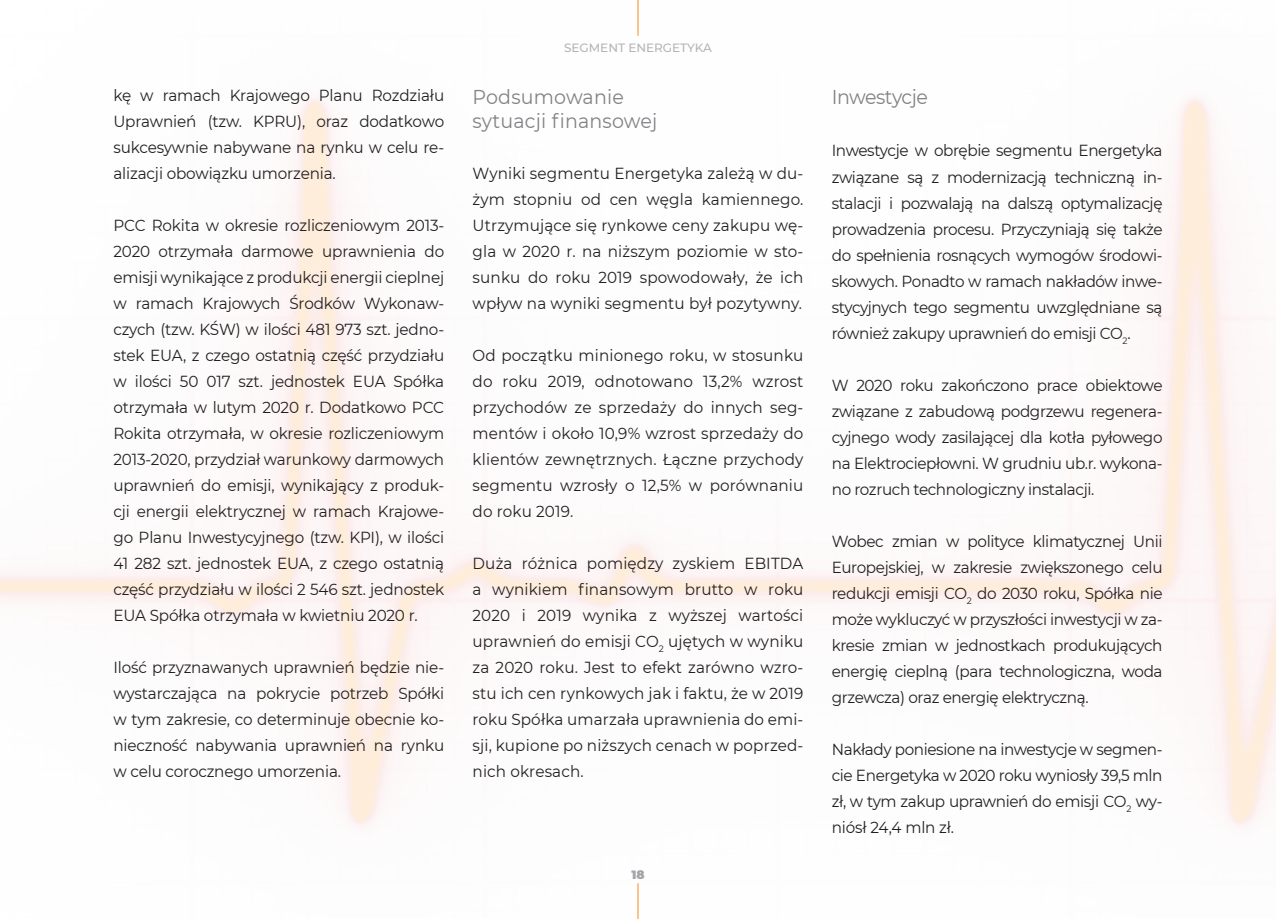
<style>
.page{position:relative;width:1276px;height:919px;background:#fff}
.page>*{position:absolute;margin:0;border:0;box-sizing:border-box;transform-origin:0 0}
.t1{font:20px "Montserrat";letter-spacing:.01em;color:#808285;scale:.95 1}
.t2{font:20px "Montserrat";letter-spacing:-.025em;color:#808285;scale:.95 1}
.t3{font:16px/26px "Montserrat";letter-spacing:-.01em;color:#231f20;text-align:justify;scale:.95 1}
.t4{font:500 12px "Montserrat";color:#b3b5b7}
.t5{font:900 12px "Montserrat";color:#a4a5a9}
</style>
<div class="page">
<hr style="left:637px;top:883px;width:1px;height:35px;background:#f68b1f">
<hr style="left:637px;top:0;width:1px;height:36px;background:#f68b1f">
<p class="t3" style="left:113px;top:81px;width:350px">kę w ramach Krajowego Planu Rozdziału Uprawnień (tzw. KPRU), oraz dodatkowo sukcesywnie nabywane na rynku w celu re&shy;alizacji obowiązku umorzenia.</p>
<p class="t3" style="left:113px;top:211px;width:350px">PCC Rokita w okresie rozliczeniowym 2013- 2020 otrzymała darmowe uprawnienia do emisji wynikające z produkcji energii cieplnej w ramach Krajowych Środków Wykonaw&shy;czych (tzw. KŚW) w ilości 481 973 szt. jedno&shy;stek EUA, z czego ostatnią część przydziału w ilości 50 017 szt. jednostek EUA Spółka otrzymała w lutym 2020 r. Dodatkowo PCC Rokita otrzymała, w okresie rozliczeniowym 2013-2020, przydział warunkowy darmowych uprawnień do emisji, wynikający z produk&shy;cji energii elektrycznej w ramach Krajowe&shy;go Planu Inwestycyjnego (tzw. KPI), w ilości 41 282 szt. jednostek EUA, z czego ostatnią część przydziału w ilości 2 546 szt. jednostek EUA Spółka otrzymała w kwietniu 2020 r.</p>
<p class="t3" style="left:113px;top:653px;width:350px">Ilość przyznawanych uprawnień będzie nie&shy;wystarczająca na pokrycie potrzeb Spółki w tym zakresie, co determinuje obecnie ko&shy;nieczność nabywania uprawnień na rynku w celu corocznego umorzenia.</p>
<p class="t4" style="left:564px;top:40px;width:149px">SEGMENT ENERGETYKA</p>
<p class="t1" style="left:472px;top:84px;width:161px">Podsumowanie</p>
<p class="t1" style="left:472px;top:108px;width:196px">sytuacji finansowej</p>
<p class="t3" style="left:472px;top:159px;width:350px">Wyniki segmentu Energetyka zależą w du&shy;żym stopniu od cen węgla kamiennego.<br>Utrzymujące się rynkowe ceny zakupu wę&shy;gla w 2020 r. na niższym poziomie w sto&shy;sunku do roku 2019 spowodowały, że ich wpływ na wyniki segmentu był pozytywny.</p>
<p class="t3" style="left:472px;top:341px;width:350px">Od początku minionego roku, w stosunku do roku 2019, odnotowano 13,2% wzrost przychodów ze sprzedaży do innych seg&shy;mentów i około 10,9% wzrost sprzedaży do klientów zewnętrznych. Łączne przychody segmentu wzrosły o 12,5% w porównaniu do roku 2019.</p>
<p class="t3" style="left:472px;top:549px;width:350px">Duża różnica pomiędzy zyskiem EBITDA a wynikiem finansowym brutto w roku 2020 i 2019 wynika z wyższej wartości uprawnień do emisji CO<sub>2</sub> ujętych w wyniku za 2020 roku. Jest to efekt zarówno wzro&shy;stu ich cen rynkowych jak i faktu, że w 2019 roku Spółka umarzała uprawnienia do emi&shy;sji, kupione po niższych cenach w poprzed&shy;nich okresach.</p>
<p class="t5" style="left:631px;top:865px;width:15px">18</p>
<p class="t2" style="left:831px;top:84px;width:103px">Inwestycje</p>
<p class="t3" style="left:831px;top:137px;width:350px">Inwestycje w obrębie segmentu Energetyka związane są z modernizacją techniczną in&shy;stalacji i pozwalają na dalszą optymalizację prowadzenia procesu. Przyczyniają się także do spełnienia rosnących wymogów środowi&shy;skowych. Ponadto w ramach nakładów inwe&shy;stycyjnych tego segmentu uwzględniane są również zakupy uprawnień do emisji CO<sub>2</sub>.</p>
<p class="t3" style="left:831px;top:371px;width:350px">W 2020 roku zakończono prace obiektowe związane z zabudową podgrzewu regenera&shy;cyjnego wody zasilającej dla kotła pyłowego na Elektrociepłowni. W grudniu ub.r. wykona&shy;no rozruch technologiczny instalacji.</p>
<p class="t3" style="left:831px;top:527px;width:350px">Wobec zmian w polityce klimatycznej Unii Europejskiej, w zakresie zwiększonego celu redukcji emisji CO<sub>2</sub> do 2030 roku, Spółka nie może wykluczyć w przyszłości inwestycji w za&shy;kresie zmian w jednostkach produkujących energię cieplną (para technologiczna, woda grzewcza) oraz energię elektryczną.</p>
<p class="t3" style="left:831px;top:735px;width:350px">Nakłady poniesione na inwestycje w segmen&shy;cie Energetyka w 2020 roku wyniosły 39,5 mln zł, w tym zakup uprawnień do emisji CO<sub>2</sub> wy&shy;niósł 24,4 mln zł.</p>
</div>
